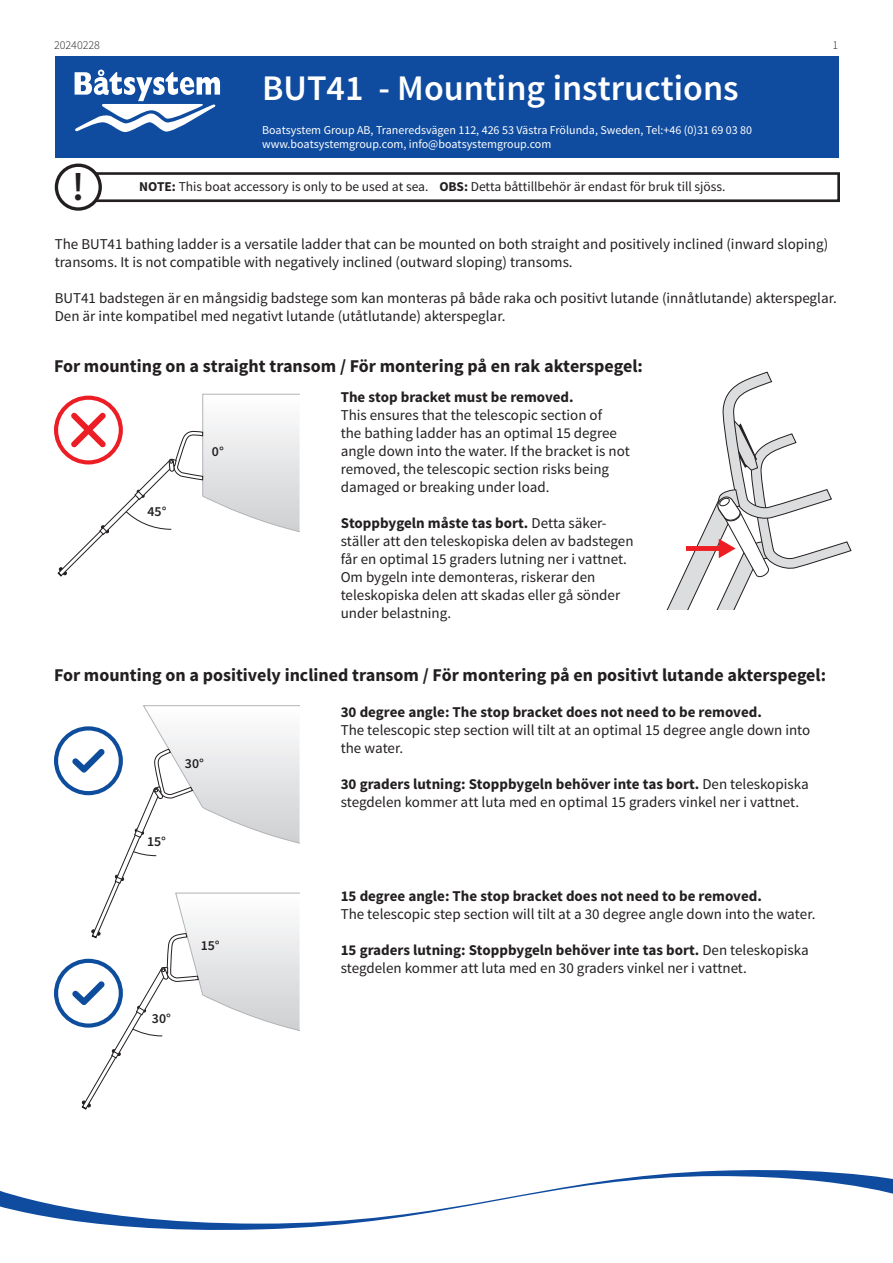
<style>
.page{position:relative;width:893px;height:1263px;background:#fff}
.page>*{position:absolute;margin:0;border:0;box-sizing:border-box;transform-origin:0 0}
.t1{font:600 40.35px "Source Sans Pro";color:#231f20}
.t2{font:600 36px "Source Sans Pro";color:#fff}
.t3{font:700 18px "Source Sans Pro";color:#231f20}
.t4{font:15px/18px "Source Sans Pro";color:#231f20}
.t5{font:700 15px "Source Sans Pro";color:#231f20}
.t6{font:600 13.8px "Source Sans Pro";color:#231f20}
.t7{font:13.5px "Source Sans Pro";color:#231f20}
.t8{font:12px/13.5px "Source Sans Pro";color:#fff}
.t9{font:300 12px "Source Sans Pro";color:#231f20}
.s1{font-weight:700}
</style>
<div class="page">
<svg style="left:0;top:1170px;width:893px;height:60px"></svg>
<div style="left:55px;top:56px;width:783px;height:102px;background:#0f4ca0"></div>
<svg style="left:74px;top:70px;width:146px;height:62px"></svg>
<div style="left:78px;top:172px;width:762px;height:30px;border:3px solid #231f20"></div>
<div style="left:56px;top:165px;width:44px;height:44px;background:#fff;border-radius:50%"></div>
<div style="left:55px;top:164px;width:47px;height:47px;border:3px solid #231f20;border-radius:50%"></div>
<svg style="left:54px;top:394px;width:246px;height:183px"></svg>
<svg style="left:54px;top:705px;width:246px;height:405px"></svg>
<svg style="left:667px;top:371px;width:185px;height:238px"></svg>
<p class="t9" style="left:54px;top:37px;width:47px">20240228</p>
<p class="t9" style="left:832px;top:37px;width:7px">1</p>
<h1 class="t1" style="left:72px;top:161px;width:14px">!</h1>
<h2 class="t2" style="left:262px;top:65px;width:478px">BUT41 - Mounting instructions</h2>
<p class="t8" style="left:262px;top:124px;width:491px">Boatsystem Group AB, Traneredsvägen 112, 426 53 Västra Frölunda, Sweden, Tel:+46 (0)31 69 03 80 www.boatsystemgroup.com, info@boatsystemgroup.com</p>
<p class="t7" style="left:139px;top:178px;width:588px"><span class="s1">NOTE:</span> This boat accessory is only to be used at sea. <span class="s1">OBS:</span> Detta båttillbehör är endast för bruk till sjöss.</p>
<p class="t4" style="left:55px;top:235px;width:775px">The BUT41 bathing ladder is a versatile ladder that can be mounted on both straight and positively inclined (inward sloping) transoms. It is not compatible with negatively inclined (outward sloping) transoms.</p>
<p class="t4" style="left:55px;top:289px;width:783px">BUT41 badstegen är en mångsidig badstege som kan monteras på både raka och positivt lutande (innåtlutande) akterspeglar.<br>Den är inte kompatibel med negativt lutande (utåtlutande) akterspeglar.</p>
<p class="t3" style="left:54px;top:354px;width:590px">For mounting on a straight transom / För montering på en rak akterspegel:</p>
<p class="t6" style="left:148px;top:502px;width:20px">45°</p>
<p class="t6" style="left:212px;top:442px;width:13px">0°</p>
<p class="t5" style="left:341px;top:387px;width:234px">The stop bracket must be removed.</p>
<p class="t4" style="left:341px;top:406px;width:291px">This ensures that the telescopic section of<br>the bathing ladder has an optimal 15 degree angle down into the water. If the bracket is not removed, the telescopic section risks being damaged or breaking under load.</p>
<p class="t4" style="left:341px;top:514px;width:294px"><span class="s1">Stoppbygeln måste tas bort.</span> Detta säker&shy;ställer att den teleskopiska delen av badstegen får en optimal 15 graders lutning ner i vattnet.<br>Om bygeln inte demonteras, riskerar den teleskopiska delen att skadas eller gå sönder under belastning.</p>
<p class="t3" style="left:54px;top:663px;width:774px">For mounting on a positively inclined transom / För montering på en positivt lutande akterspegel:</p>
<p class="t5" style="left:341px;top:702px;width:423px">30 degree angle: The stop bracket does not need to be removed.</p>
<p class="t4" style="left:341px;top:721px;width:471px">The telescopic step section will tilt at an optimal 15 degree angle down into the water.</p>
<p class="t4" style="left:341px;top:775px;width:469px"><span class="s1">30 graders lutning: Stoppbygeln behöver inte tas bort.</span> Den teleskopiska stegdelen kommer att luta med en optimal 15 graders vinkel ner i vattnet.</p>
<p class="t6" style="left:185px;top:755px;width:20px">30°</p>
<p class="t6" style="left:147px;top:832px;width:20px">15°</p>
<p class="t6" style="left:152px;top:1009px;width:20px">30°</p>
<p class="t6" style="left:201px;top:937px;width:20px">15°</p>
<p class="t5" style="left:341px;top:886px;width:423px">15 degree angle: The stop bracket does not need to be removed.</p>
<p class="t4" style="left:341px;top:905px;width:476px">The telescopic step section will tilt at a 30 degree angle down into the water.</p>
<p class="t4" style="left:341px;top:941px;width:469px"><span class="s1">15 graders lutning: Stoppbygeln behöver inte tas bort.</span> Den teleskopiska stegdelen kommer att luta med en 30 graders vinkel ner i vattnet.</p>
</div>
